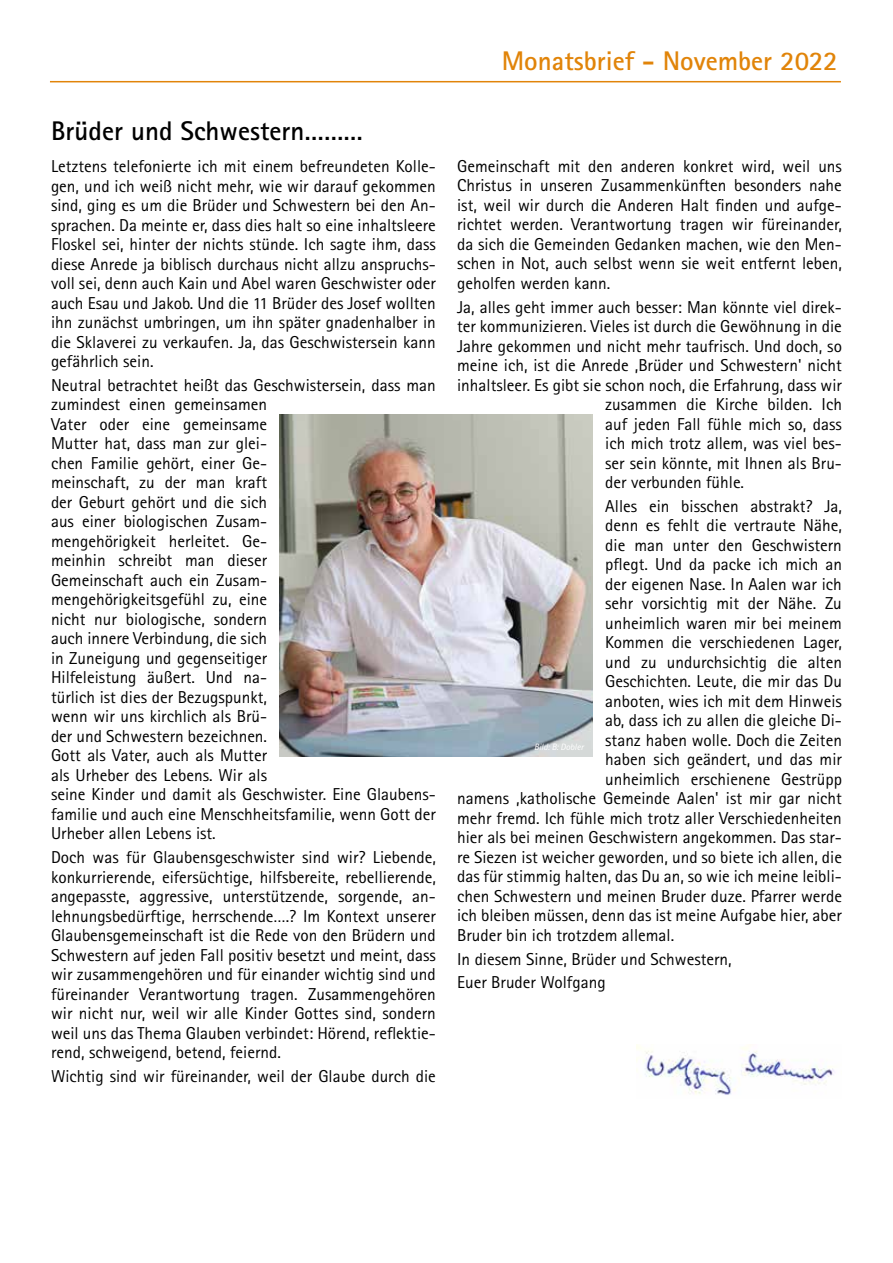
<style>
.page{position:relative;width:893px;height:1263px;background:#fff}
.page>*{position:absolute;margin:0;border:0;box-sizing:border-box;transform-origin:0 0}
.t1{font:700 27px "Rotis Sans Serif";color:#e18409}
.t2{font:700 27px "Rotis Sans Serif";color:#000}
.t3{font:17.25px/19.5px "Rotis Sans Serif";color:#000;text-align:justify}
.t4{font:italic 9.15px "Rotis Sans Serif";color:#fff}
</style>
<div class="page">
<hr style="left:50px;top:81px;width:791px;height:1px;background:#e18409">
<img style="left:637px;top:1044px;width:198px;height:51px">
<img style="left:280px;top:414px;width:312px;height:342px">
<h1 class="t2" style="left:51px;top:114px;width:313px">Brüder und Schwestern………</h1>
<p class="t3" style="left:51px;top:157px;width:386px">Letztens telefonierte ich mit einem befreundeten Kolle&shy;gen, und ich weiß nicht mehr, wie wir darauf gekommen sind, ging es um die Brüder und Schwestern bei den An&shy;sprachen. Da meinte er, dass dies halt so eine inhaltsleere Floskel sei, hinter der nichts stünde. Ich sagte ihm, dass diese Anrede ja biblisch durchaus nicht allzu anspruchs&shy;voll sei, denn auch Kain und Abel waren Geschwister oder auch Esau und Jakob. Und die 11 Brüder des Josef wollten ihn zunächst umbringen, um ihn später gnadenhalber in die Sklaverei zu verkaufen. Ja, das Geschwistersein kann gefährlich sein.</p>
<p class="t3" style="left:51px;top:375px;width:386px;text-align:left">Neutral betrachtet heißt das Geschwistersein, dass man zumindest einen gemeinsamen<br>Vater oder eine gemeinsame<br>Mutter hat, dass man zur glei-<br>chen Familie gehört, einer Ge-<br>meinschaft, zu der man kraft<br>der Geburt gehört und die sich<br>aus einer biologischen Zusam-<br>mengehörigkeit herleitet. Ge-<br>meinhin schreibt man dieser<br>Gemeinschaft auch ein Zusam-<br>mengehörigkeitsgefühl zu, eine<br>nicht nur biologische, sondern<br>auch innere Verbindung, die sich<br>in Zuneigung und gegenseitiger<br>Hilfeleistung äußert. Und na-<br>türlich ist dies der Bezugspunkt,<br>wenn wir uns kirchlich als Brü-<br>der und Schwestern bezeichnen.<br>Gott als Vater, auch als Mutter<br>als Urheber des Lebens. Wir als<br>seine Kinder und damit als Geschwister. Eine Glaubens&shy;familie und auch eine Menschheitsfamilie, wenn Gott der Urheber allen Lebens ist.</p>
<p class="t3" style="left:51px;top:847px;width:386px">Doch was für Glaubensgeschwister sind wir? Liebende, konkurrierende, eifersüchtige, hilfsbereite, rebellierende, angepasste, aggressive, unterstützende, sorgende, an&shy;lehnungsbedürftige, herrschende….? Im Kontext unserer Glaubensgemeinschaft ist die Rede von den Brüdern und Schwestern auf jeden Fall positiv besetzt und meint, dass wir zusammengehören und für einander wichtig sind und füreinander Verantwortung tragen. Zusammengehören wir nicht nur, weil wir alle Kinder Gottes sind, sondern weil uns das Thema Glauben verbindet: Hörend, reflektie&shy;rend, schweigend, betend, feiernd.</p>
<p class="t3" style="left:51px;top:1066px;width:386px">Wichtig sind wir füreinander, weil der Glaube durch die</p>
<h1 class="t1" style="left:502px;top:44px;width:337px">Monatsbrief - November 2022</h1>
<p class="t3" style="left:457px;top:156px;width:386px">Gemeinschaft mit den anderen konkret wird, weil uns Christus in unseren Zusammenkünften besonders nahe ist, weil wir durch die Anderen Halt finden und aufge&shy;richtet werden. Verantwortung tragen wir füreinander, da sich die Gemeinden Gedanken machen, wie den Men&shy;schen in Not, auch selbst wenn sie weit entfernt leben, geholfen werden kann.</p>
<p class="t3" style="left:457px;top:297px;width:386px">Ja, alles geht immer auch besser: Man könnte viel direk-</p>
<p class="t3" style="left:457px;top:316px;width:386px">ter kommunizieren. Vieles ist durch die Gewöhnung in die</p>
<p class="t3" style="left:457px;top:336px;width:386px">Jahre gekommen und nicht mehr taufrisch. Und doch, so</p>
<p class="t3" style="left:457px;top:355px;width:386px">meine ich, ist die Anrede ,Brüder und Schwestern' nicht</p>
<p class="t3" style="left:457px;top:375px;width:386px">inhaltsleer. Es gibt sie schon noch, die Erfahrung, dass wir</p>
<p class="t3" style="left:605px;top:394px;width:238px">zusammen die Kirche bilden. Ich</p>
<p class="t3" style="left:605px;top:414px;width:238px">auf jeden Fall fühle mich so, dass</p>
<p class="t3" style="left:605px;top:433px;width:238px">ich mich trotz allem, was viel bes-</p>
<p class="t3" style="left:605px;top:453px;width:238px">ser sein könnte, mit Ihnen als Bru-</p>
<p class="t3" style="left:605px;top:472px;width:140px">der verbunden fühle.</p>
<p class="t3" style="left:605px;top:496px;width:238px">Alles ein bisschen abstrakt? Ja,</p>
<p class="t3" style="left:605px;top:516px;width:238px">denn es fehlt die vertraute Nähe,</p>
<p class="t3" style="left:605px;top:535px;width:238px">die man unter den Geschwistern</p>
<p class="t3" style="left:605px;top:555px;width:238px">pflegt. Und da packe ich mich an</p>
<p class="t3" style="left:605px;top:574px;width:238px">der eigenen Nase. In Aalen war ich</p>
<p class="t3" style="left:605px;top:594px;width:238px">sehr vorsichtig mit der Nähe. Zu</p>
<p class="t3" style="left:605px;top:613px;width:238px">unheimlich waren mir bei meinem</p>
<p class="t3" style="left:605px;top:633px;width:238px">Kommen die verschiedenen Lager,</p>
<p class="t3" style="left:605px;top:652px;width:238px">und zu undurchsichtig die alten</p>
<p class="t3" style="left:605px;top:672px;width:238px">Geschichten. Leute, die mir das Du</p>
<p class="t3" style="left:605px;top:691px;width:238px">anboten, wies ich mit dem Hinweis</p>
<p class="t3" style="left:605px;top:711px;width:238px">ab, dass ich zu allen die gleiche Di-</p>
<p class="t3" style="left:605px;top:730px;width:238px">stanz haben wolle. Doch die Zeiten</p>
<p class="t3" style="left:605px;top:750px;width:238px">haben sich geändert, und das mir</p>
<p class="t3" style="left:605px;top:769px;width:238px">unheimlich erschienene Gestrüpp</p>
<p class="t3" style="left:457px;top:788px;width:386px">namens ,katholische Gemeinde Aalen' ist mir gar nicht</p>
<p class="t3" style="left:457px;top:808px;width:386px">mehr fremd. Ich fühle mich trotz aller Verschiedenheiten</p>
<p class="t3" style="left:457px;top:827px;width:386px">hier als bei meinen Geschwistern angekommen. Das star-</p>
<p class="t3" style="left:457px;top:847px;width:386px">re Siezen ist weicher geworden, und so biete ich allen, die</p>
<p class="t3" style="left:457px;top:866px;width:386px">das für stimmig halten, das Du an, so wie ich meine leibli-</p>
<p class="t3" style="left:457px;top:886px;width:386px">chen Schwestern und meinen Bruder duze. Pfarrer werde</p>
<p class="t3" style="left:457px;top:905px;width:386px">ich bleiben müssen, denn das ist meine Aufgabe hier, aber</p>
<p class="t3" style="left:457px;top:925px;width:219px">Bruder bin ich trotzdem allemal.</p>
<p class="t3" style="left:457px;top:947px;width:276px;line-height:23.7px">In diesem Sinne, Brüder und Schwestern,<br>Euer Bruder Wolfgang</p>
<p class="t4" style="left:534px;top:741px;width:51px">Bild: B: Dobler</p>
</div>
